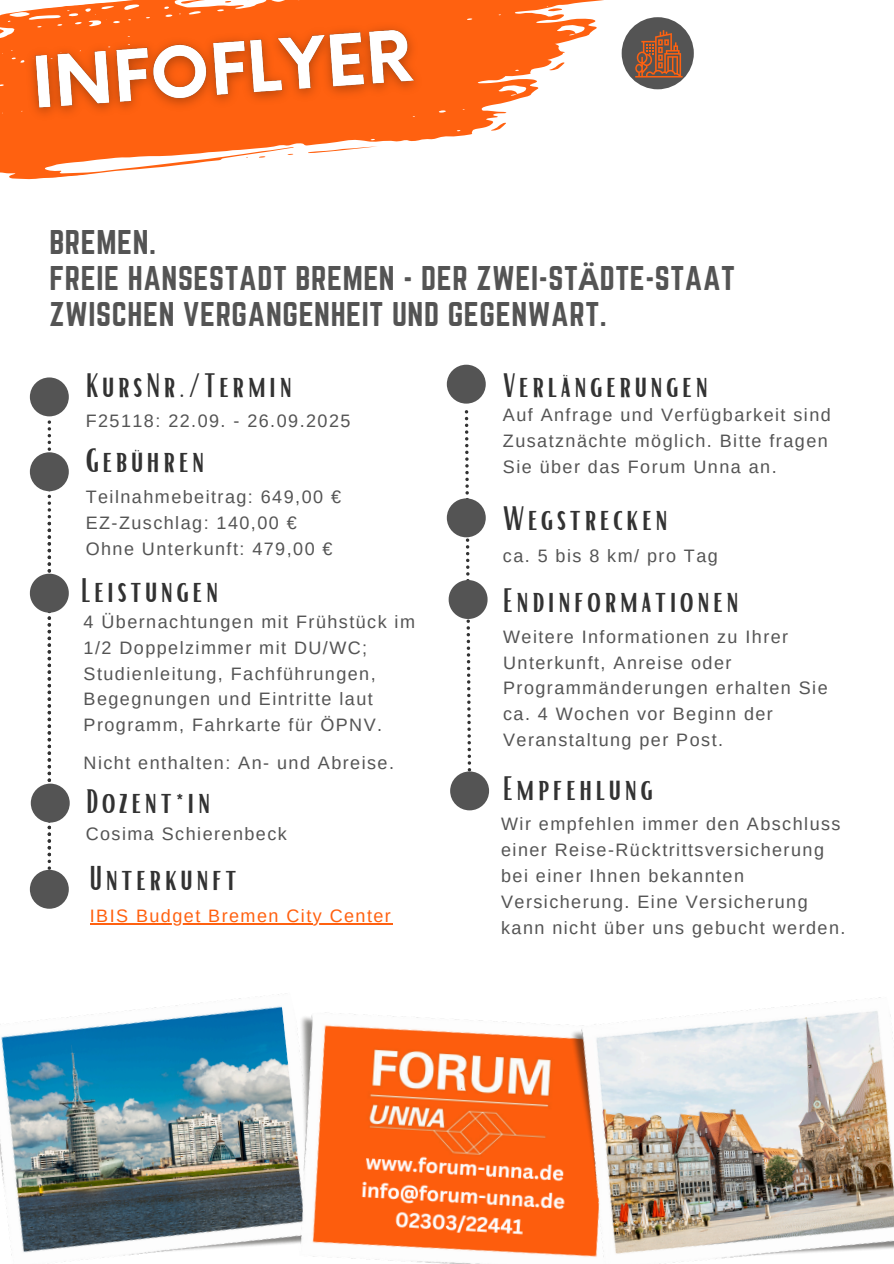
<style>
.page{position:relative;width:894px;height:1264px;background:#fff}
.page>*{position:absolute;margin:0;border:0;box-sizing:border-box;transform-origin:0 0}
.t1{font:33px "Bright";letter-spacing:.1em;color:#323232}
.t2{font:30px/36px "Norwester";letter-spacing:.02em;color:#545454}
.t3{font:18px/25.8px "Arimo";letter-spacing:.08em;color:#545454}
.t4{font:18px "Arimo";letter-spacing:.08em;color:#ff6110}
.s1{font-family:"Noto Sans";font-weight:700}
</style>
<div class="page">
<svg style="left:5px;top:0;width:599px;height:41px;fill:#ff6110"></svg>
<svg style="left:547px;top:7px;width:15px;height:5px"></svg>
<svg style="left:180px;top:0;width:31px;height:4px"></svg>
<svg style="left:224px;top:1px;width:7px;height:2px"></svg>
<svg style="left:0;top:14px;width:570px;height:166px;fill:#ff6110"></svg>
<svg style="left:308px;top:146px;width:70px;height:8px"></svg>
<svg style="left:490px;top:123px;width:16px;height:8px"></svg>
<svg style="left:489px;top:68px;width:15px;height:4px"></svg>
<svg style="left:259px;top:156px;width:6px;height:2px"></svg>
<svg style="left:433px;top:33px;width:7px;height:4px"></svg>
<svg style="left:451px;top:31px;width:6px;height:2px"></svg>
<img style="left:0;top:994px;width:280px;height:268px">
<img style="left:280px;top:1006px;width:270px;height:257px">
<svg style="left:446px;top:498px;width:39px;height:39px"></svg>
<div style="left:446px;top:365px;width:39px;height:38px;background:#545454;border-radius:50%"></div>
<div style="left:450px;top:771px;width:39px;height:39px;background:#545454;border-radius:50%"></div>
<svg style="left:448px;top:410px;width:39px;height:392px"></svg>
<div style="left:30px;top:377px;width:39px;height:39px;background:#545454;border-radius:50%"></div>
<div style="left:30px;top:869px;width:39px;height:39px;background:#545454;border-radius:50%"></div>
<img style="left:550px;top:997px;width:343px;height:266px">
<svg style="left:30px;top:420px;width:39px;height:481px"></svg>
<img style="left:17px;top:11px;width:416px;height:119px">
<hr style="left:90px;top:923px;width:302px;height:1px;background:#ff6110">
<div style="left:621px;top:17px;width:72px;height:72px;background:#545454;border-radius:50%"></div>
<svg style="left:635px;top:30px;width:47px;height:47px"></svg>
<p class="t2" style="left:49px;top:223px;width:687px">BREMEN.<br>FREIE HANSESTADT BREMEN - DER ZWEI-ST<span class="s1">Ä</span>DTE-STAAT<br>ZWISCHEN VERGANGENHEIT UND GEGENWART.</p>
<p class="t1" style="left:86px;top:363px;width:208px">KursNr./Termin</p>
<p class="t3" style="left:86px;top:408px;width:266px">F25118: 22.09. - 26.09.2025</p>
<p class="t1" style="left:86px;top:438px;width:120px">Gebühren</p>
<h3 class="t3" style="left:86px;top:484px;width:257px">Teilnahmebeitrag: 649,00 €</h3>
<p class="t3" style="left:86px;top:510px;width:212px">EZ-Zuschlag: 140,00 €</p>
<p class="t3" style="left:86px;top:536px;width:248px">Ohne Unterkunft: 479,00 €</p>
<h3 class="t1" style="left:81px;top:568px;width:139px">Leistungen</h3>
<p class="t3" style="left:84px;top:609px;width:333px">4 Übernachtungen mit Frühstück im<br>1/2 Doppelzimmer mit DU/WC;<br>Studienleitung, Fachführungen,<br>Begegnungen und Eintritte laut<br>Programm, Fahrkarte für ÖPNV.</p>
<p class="t3" style="left:84px;top:749px;width:312px">Nicht enthalten: An- und Abreise.</p>
<h3 class="t1" style="left:86px;top:779px;width:126px">Dozent*in</h3>
<h4 class="t3" style="left:86px;top:821px;width:202px">Cosima Schierenbeck</h4>
<p class="t1" style="left:90px;top:857px;width:148px">Unterkunft</p>
<p class="t4" style="left:90px;top:905px;width:302px">IBIS Budget Bremen City Center</p>
<p class="t1" style="left:503px;top:363px;width:206px">Verlängerungen</p>
<p class="t3" style="left:502px;top:402px;width:329px">Auf Anfrage und Verfügbarkeit sind<br>Zusatznächte möglich. Bitte fragen<br>Sie über das Forum Unna an.</p>
<p class="t1" style="left:503px;top:497px;width:166px">Wegstrecken</p>
<h3 class="t3" style="left:502px;top:543px;width:216px">ca. 5 bis 8 km/ pro Tag</h3>
<h3 class="t1" style="left:502px;top:579px;width:237px">Endinformationen</h3>
<p class="t3" style="left:503px;top:623px;width:326px">Weitere Informationen zu Ihrer<br>Unterkunft, Anreise oder<br>Programmänderungen erhalten Sie ca. 4 Wochen vor Beginn der<br>Veranstaltung per Post.</p>
<p class="t1" style="left:502px;top:766px;width:152px">Empfehlung</p>
<p class="t3" style="left:501px;top:811px;width:346px">Wir empfehlen immer den Abschluss einer Reise-Rücktrittsversicherung bei einer Ihnen bekannten Versicherung. Eine Versicherung kann nicht über uns gebucht werden.</p>
</div>
